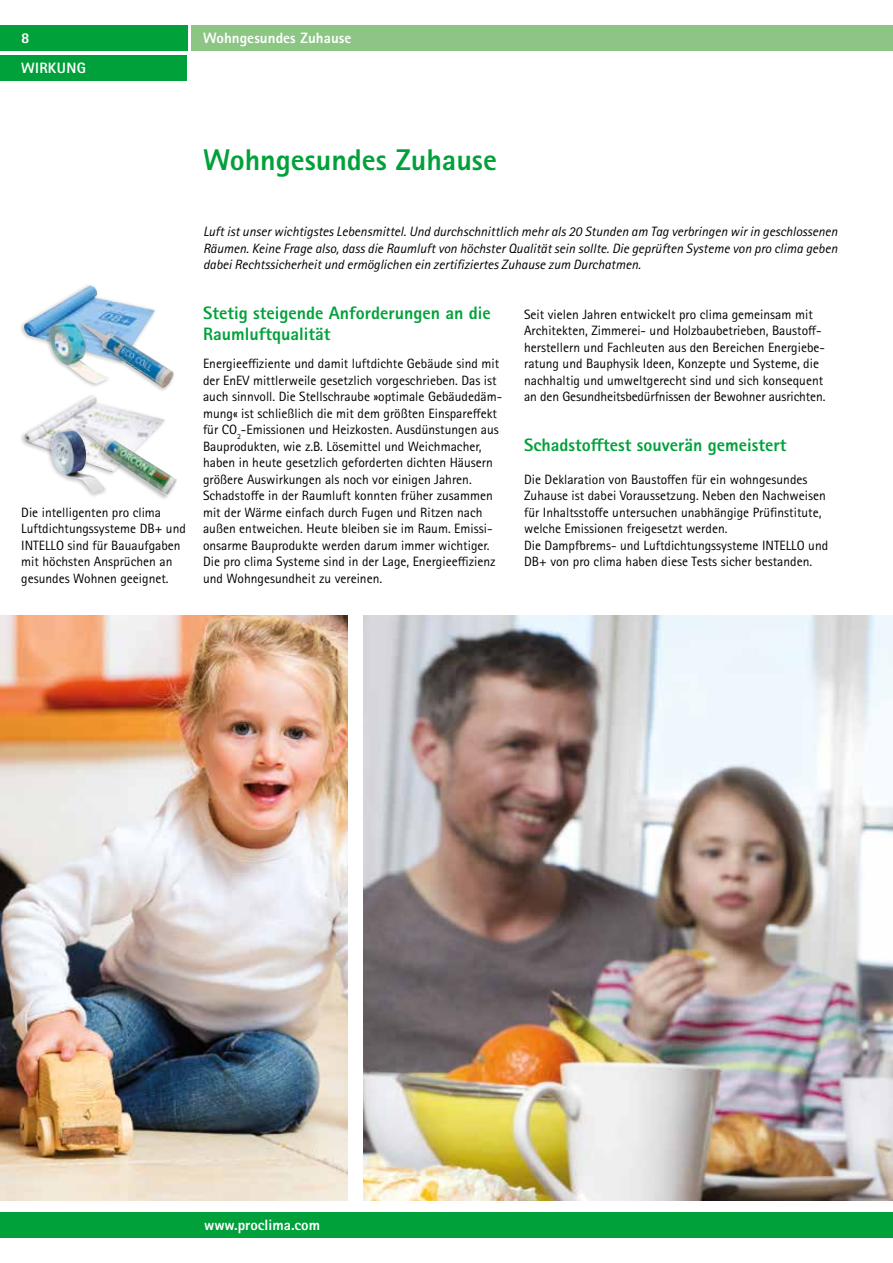
<style>
.page{position:relative;width:893px;height:1263px;background:#fff}
.page>*{position:absolute;margin:0;border:0;box-sizing:border-box;transform-origin:0 0}
.t1{font:800 30px "Rotis Sans Serif Pro";color:#00a13a}
.t2{font:800 18px/21px "Rotis Sans Serif Pro";color:#00a13a}
.t3{font:800 15px "Rotis Sans Serif Pro";letter-spacing:.005em;color:#fff}
.t4{font:13.5px/16.5px "Rotis Sans Serif Pro";color:#000}
.t5{font:italic 13.5px/16.5px "Rotis Sans Serif Pro";color:#000;text-align:justify}
</style>
<div class="page">
<div style="left:0;top:1212px;width:893px;height:25px;background:#00a13a"></div>
<div style="left:0;top:55px;width:187px;height:26px;background:#00a13a"></div>
<div style="left:0;top:26px;width:187px;height:25px;background:#00a13a"></div>
<div style="left:191px;top:26px;width:702px;height:25px;background:#8dc585"></div>
<img style="left:364px;top:616px;width:529px;height:584px">
<img style="left:23px;top:286px;width:132px;height:57px">
<div style="left:76px;top:321px;width:100px;height:71px;background:#000;opacity:.25"></div>
<img style="left:111px;top:323px;width:63px;height:65px">
<div style="left:45px;top:319px;width:66px;height:69px;background:#000;opacity:.25"></div>
<img style="left:49px;top:321px;width:60px;height:63px">
<img style="left:24px;top:396px;width:141px;height:57px">
<div style="left:46px;top:427px;width:62px;height:71px;background:#000;opacity:.25"></div>
<img style="left:51px;top:430px;width:24px;height:63px">
<div style="left:75px;top:426px;width:103px;height:75px;background:#000;opacity:.25"></div>
<svg style="left:81px;top:427px;width:7px;height:7px"></svg>
<img style="left:0;top:616px;width:348px;height:584px">
<p class="t3" style="left:203px;top:29px;width:238px">Schutz vor Bauschäden und Schimmel</p>
<p class="t3" style="left:21px;top:29px;width:10px">8</p>
<p class="t3" style="left:203px;top:29px;width:150px">Wohngesundes Zuhause</p>
<p class="t3" style="left:21px;top:59px;width:66px">WIRKUNG</p>
<h1 class="t1" style="left:203px;top:141px;width:295px">Wohngesundes Zuhause</h1>
<p class="t4" style="left:21px;top:504px;width:166px">Die intelligenten pro clima<br>Luftdichtungssysteme DB+ und<br>INTELLO sind für Bauaufgaben mit höchsten Ansprüchen an gesundes Wohnen geeignet.</p>
<p class="t5" style="left:203px;top:223px;width:636px">Luft ist unser wichtigstes Lebensmittel. Und durchschnittlich mehr als 20 Stunden am Tag verbringen wir in geschlossenen Räumen. Keine Frage also, dass die Raumluft von höchster Qualität sein sollte. Die geprüften Systeme von pro clima geben dabei Rechtssicherheit und ermöglichen ein zertifiziertes Zuhause zum Durchatmen.</p>
<h2 class="t2" style="left:203px;top:302px;width:289px">Stetig steigende Anforderungen an die<br>Raumluftqualität</h2>
<p class="t4" style="left:203px;top:355px;width:301px">Energieeffiziente und damit luftdichte Gebäude sind mit der EnEV mittlerweile gesetzlich vorgeschrieben. Das ist auch sinnvoll. Die Stellschraube »optimale Gebäudedäm&shy;mung« ist schließlich die mit dem größten Einspareffekt für CO<sub>2</sub>-Emissionen und Heizkosten. Ausdünstungen aus Bauprodukten, wie z.B. Lösemittel und Weichmacher, haben in heute gesetzlich geforderten dichten Häusern größere Auswirkungen als noch vor einigen Jahren.<br>Schadstoffe in der Raumluft konnten früher zusammen mit der Wärme einfach durch Fugen und Ritzen nach außen entweichen. Heute bleiben sie im Raum. Emissi&shy;onsarme Bauprodukte werden darum immer wichtiger.<br>Die pro clima Systeme sind in der Lage, Energieeffizienz und Wohngesundheit zu vereinen.</p>
<p class="t4" style="left:524px;top:306px;width:303px">Seit vielen Jahren entwickelt pro clima gemeinsam mit Architekten, Zimmerei- und Holzbaubetrieben, Baustoff&shy;herstellern und Fachleuten aus den Bereichen Energiebe&shy;ratung und Bauphysik Ideen, Konzepte und Systeme, die nachhaltig und umweltgerecht sind und sich konsequent an den Gesundheitsbedürfnissen der Bewohner ausrichten.</p>
<h2 class="t2" style="left:524px;top:434px;width:264px">Schadstofftest souverän gemeistert</h2>
<p class="t4" style="left:524px;top:471px;width:306px">Die Deklaration von Baustoffen für ein wohngesundes Zuhause ist dabei Voraussetzung. Neben den Nachweisen für Inhaltsstoffe untersuchen unabhängige Prüfinstitute, welche Emissionen freigesetzt werden.<br>Die Dampfbrems- und Luftdichtungssysteme INTELLO und DB+ von pro clima haben diese Tests sicher bestanden.</p>
<p class="t3" style="left:204px;top:1215px;width:118px">www.proclima.com</p>
</div>
